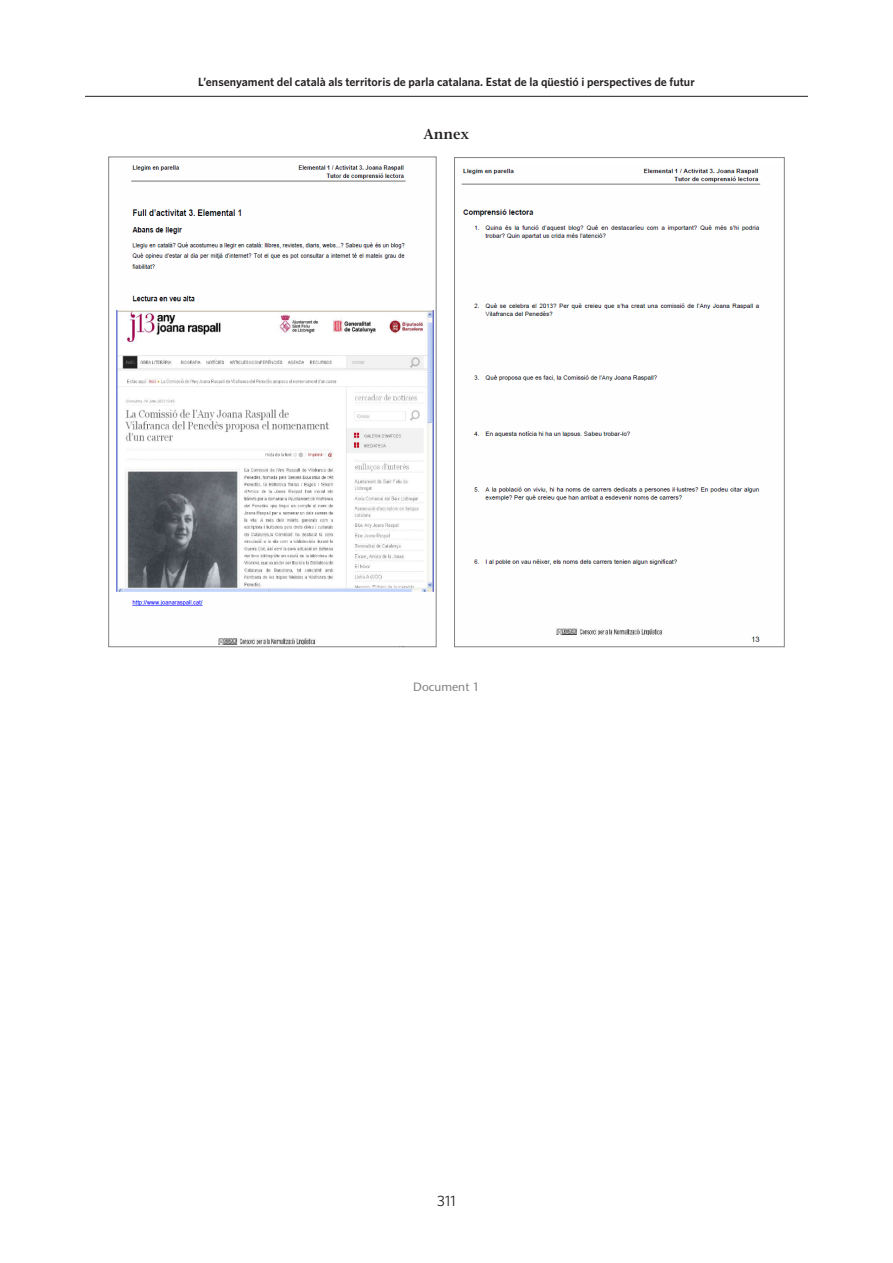
<style>
.page{position:relative;width:893px;height:1263px;background:#fff}
.page>*{position:absolute;margin:0;border:0;box-sizing:border-box;transform-origin:0 0}
.t1{font:15px "Whitney HTF";color:#231f20}
.subtitol_COMUNICACIO{font:600 14.25px "Stone Serif";color:#231f20}
.t2{font:600 12px "Whitney HTF";color:#231f20}
.peus_figura{font:12px "Stone Sans";color:#808285}
</style>
<div class="page">
<hr style="left:85px;top:96px;width:723px;height:1px;background:#231f20">
<img style="left:116px;top:165px;width:318px;height:480px">
<div style="left:108px;top:157px;width:328px;height:490px;border:1px solid #808285"></div>
<img style="left:461px;top:168px;width:300px;height:474px">
<div style="left:454px;top:157px;width:330px;height:490px;border:1px solid #808285"></div>
<p class="t2" style="left:198px;top:75px;width:498px">L’ensenyament del català als territoris de parla catalana. Estat de la qüestió i perspectives de futur</p>
<p class="subtitol_COMUNICACIO" style="left:423px;top:125px;width:48px">Annex</p>
<p class="peus_figura" style="left:413px;top:679px;width:68px">Document 1</p>
<p class="t1" style="left:437px;top:1192px;width:20px">311</p>
</div>
